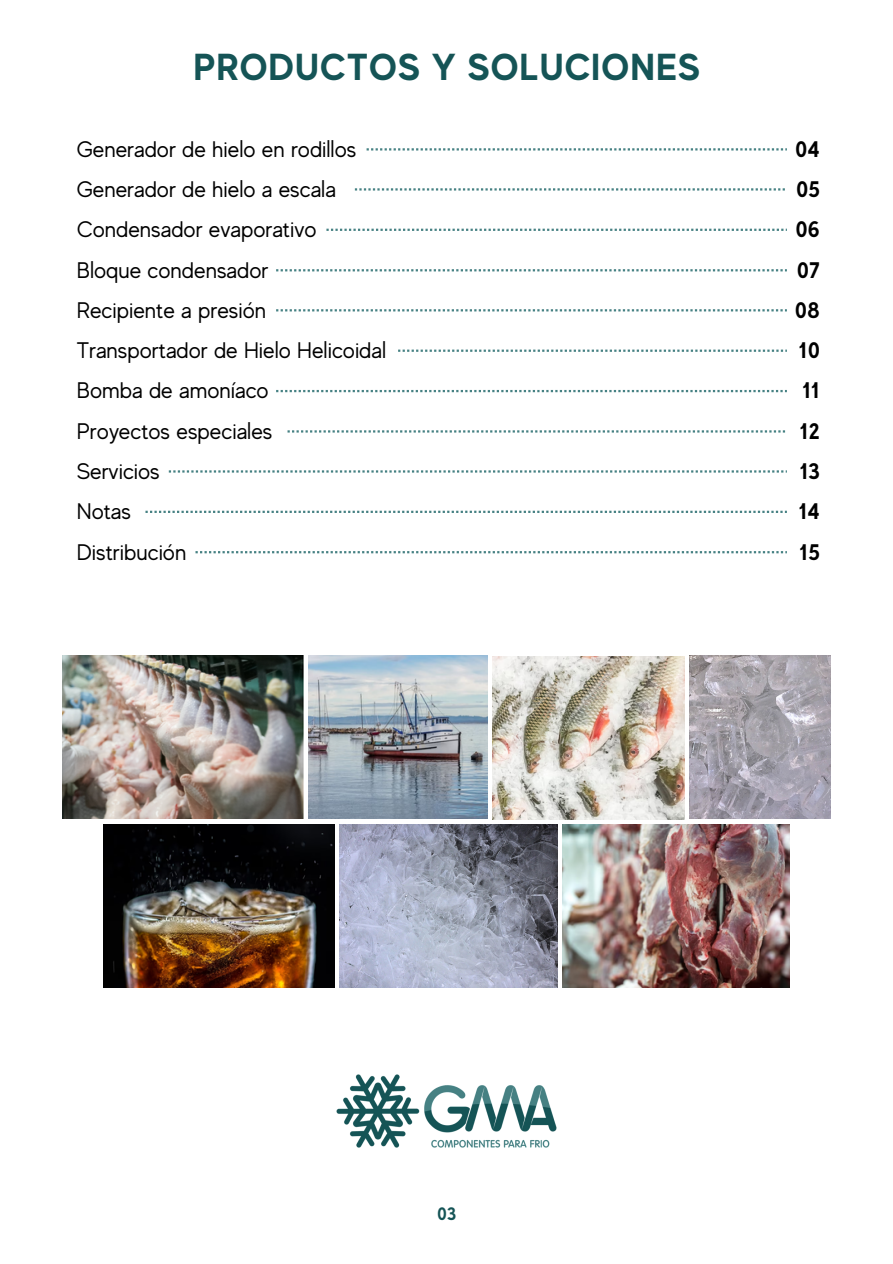
<style>
.page{position:relative;width:893px;height:1264px;background:#fff}
.page>*{position:absolute;margin:0;border:0;box-sizing:border-box;transform-origin:0 0}
.t1{font:700 37.5px "MADE Evolve Sans";letter-spacing:.03em;color:#155456}
.t2{font:22.5px "MADE Evolve Sans";color:#000}
.t3{font:700 22.5px "MADE Evolve Sans";color:#000}
.t4{font:700 18px "MADE Evolve Sans";color:#155456}
</style>
<div class="page">
<img style="left:336px;top:1074px;width:221px;height:74px">
<svg style="left:195px;top:551px;width:591px;height:2px"></svg>
<svg style="left:145px;top:510px;width:641px;height:3px"></svg>
<svg style="left:169px;top:470px;width:617px;height:2px"></svg>
<svg style="left:287px;top:430px;width:498px;height:2px"></svg>
<svg style="left:276px;top:390px;width:510px;height:2px"></svg>
<svg style="left:398px;top:349px;width:388px;height:3px"></svg>
<svg style="left:276px;top:309px;width:510px;height:2px"></svg>
<svg style="left:276px;top:269px;width:510px;height:2px"></svg>
<svg style="left:326px;top:229px;width:460px;height:2px"></svg>
<svg style="left:355px;top:188px;width:429px;height:2px"></svg>
<svg style="left:366px;top:148px;width:420px;height:2px"></svg>
<img style="left:562px;top:824px;width:227px;height:163px">
<img style="left:492px;top:656px;width:192px;height:163px">
<img style="left:308px;top:655px;width:179px;height:163px">
<img style="left:63px;top:655px;width:241px;height:163px">
<img style="left:103px;top:824px;width:232px;height:163px">
<img style="left:339px;top:824px;width:219px;height:163px">
<img style="left:689px;top:655px;width:141px;height:163px">
<p class="t1" style="left:193px;top:44px;width:508px">PRODUCTOS Y SOLUCIONES</p>
<p class="t2" style="left:77px;top:136px;width:281px">Generador de hielo en rodillos</p>
<p class="t2" style="left:77px;top:176px;width:261px">Generador de hielo a escala</p>
<p class="t2" style="left:77px;top:217px;width:241px">Condensador evaporativo</p>
<p class="t2" style="left:77px;top:257px;width:193px">Bloque condensador</p>
<p class="t2" style="left:77px;top:297px;width:191px">Recipiente a presión</p>
<p class="t2" style="left:77px;top:338px;width:311px">Transportador de Hielo Helicoidal</p>
<p class="t2" style="left:77px;top:378px;width:193px">Bomba de amoníaco</p>
<p class="t2" style="left:77px;top:418px;width:197px">Proyectos especiales</p>
<p class="t2" style="left:77px;top:458px;width:85px">Servicios</p>
<p class="t2" style="left:77px;top:499px;width:56px">Notas</p>
<p class="t2" style="left:77px;top:539px;width:111px">Distribución</p>
<p class="t3" style="left:795px;top:136px;width:26px">04</p>
<p class="t3" style="left:796px;top:176px;width:26px">05</p>
<p class="t3" style="left:795px;top:216px;width:26px">06</p>
<p class="t3" style="left:796px;top:256px;width:25px">07</p>
<p class="t3" style="left:794px;top:296px;width:27px">08</p>
<p class="t3" style="left:798px;top:337px;width:23px">10</p>
<p class="t3" style="left:802px;top:377px;width:19px">11</p>
<p class="t3" style="left:799px;top:418px;width:22px">12</p>
<p class="t3" style="left:799px;top:458px;width:22px">13</p>
<p class="t3" style="left:798px;top:498px;width:23px">14</p>
<p class="t3" style="left:799px;top:538px;width:22px">15</p>
<p class="t4" style="left:437px;top:1203px;width:21px">03</p>
</div>
